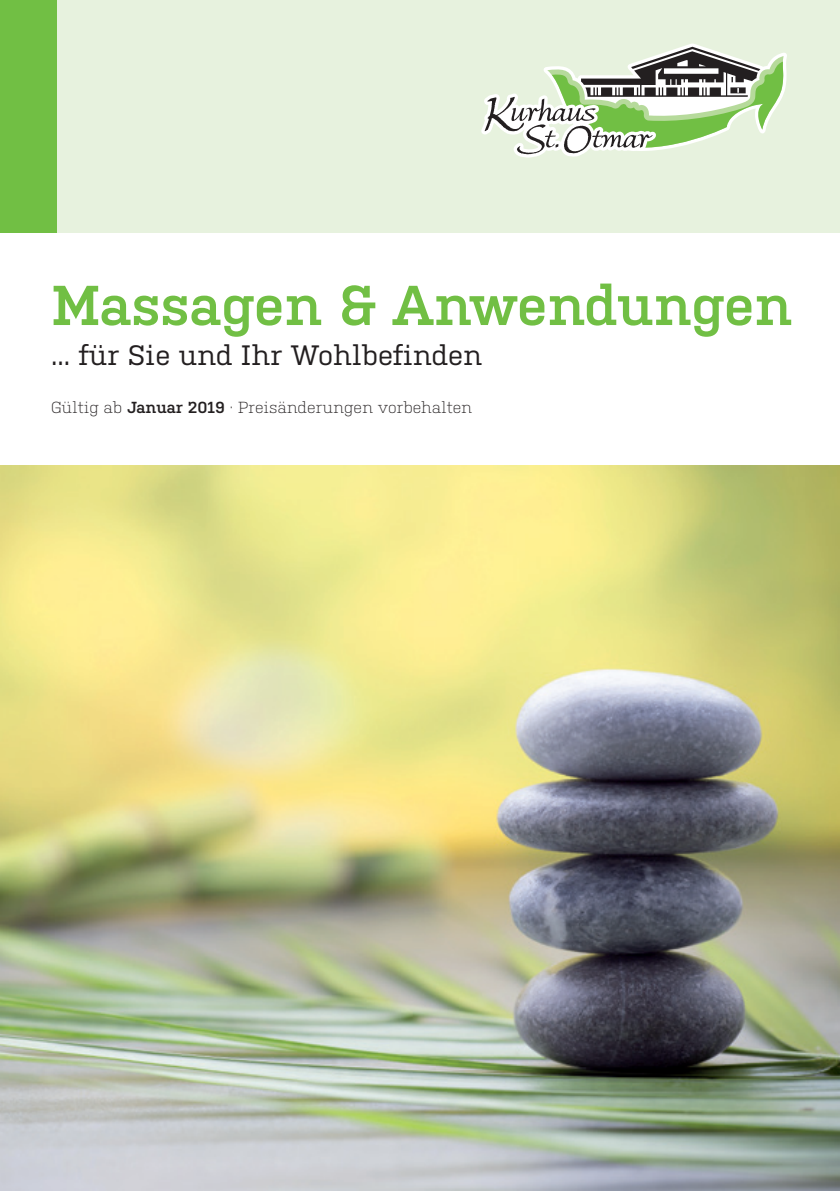
<style>
.page{position:relative;width:840px;height:1191px;background:#fff}
.page>*{position:absolute;margin:0;border:0;box-sizing:border-box;transform-origin:0 0}
.Kurhaus_05_Titel_BlI{font:600 56px "Kulturista";color:#71bf44}
.Kurhaus_05_Titel_BlI-2{font:28px "Kulturista";color:#231f20}
.Kurhaus_05_Titel_BlI-3{font:300 16px "Kulturista";color:#231f20}
.s1{font-weight:600}
</style>
<div class="page">
<img style="left:0;top:465px;width:839px;height:726px">
<div style="left:0;top:0;width:839px;height:232px;background:#e7f2de"></div>
<div style="left:0;top:0;width:57px;height:232px;background:#71bf44"></div>
<svg style="left:481px;top:44px;width:305px;height:114px"></svg>
<p class="Kurhaus_05_Titel_BlI" style="left:51px;top:264px;width:742px">Massagen &amp; Anwendungen</p>
<p class="Kurhaus_05_Titel_BlI-2" style="left:51px;top:335px;width:432px">... für Sie und Ihr Wohlbefinden</p>
<p class="Kurhaus_05_Titel_BlI-3" style="left:51px;top:396px;width:422px">Gültig ab <span class="s1">Januar 2019</span> · Preisänderungen vorbehalten</p>
</div>
